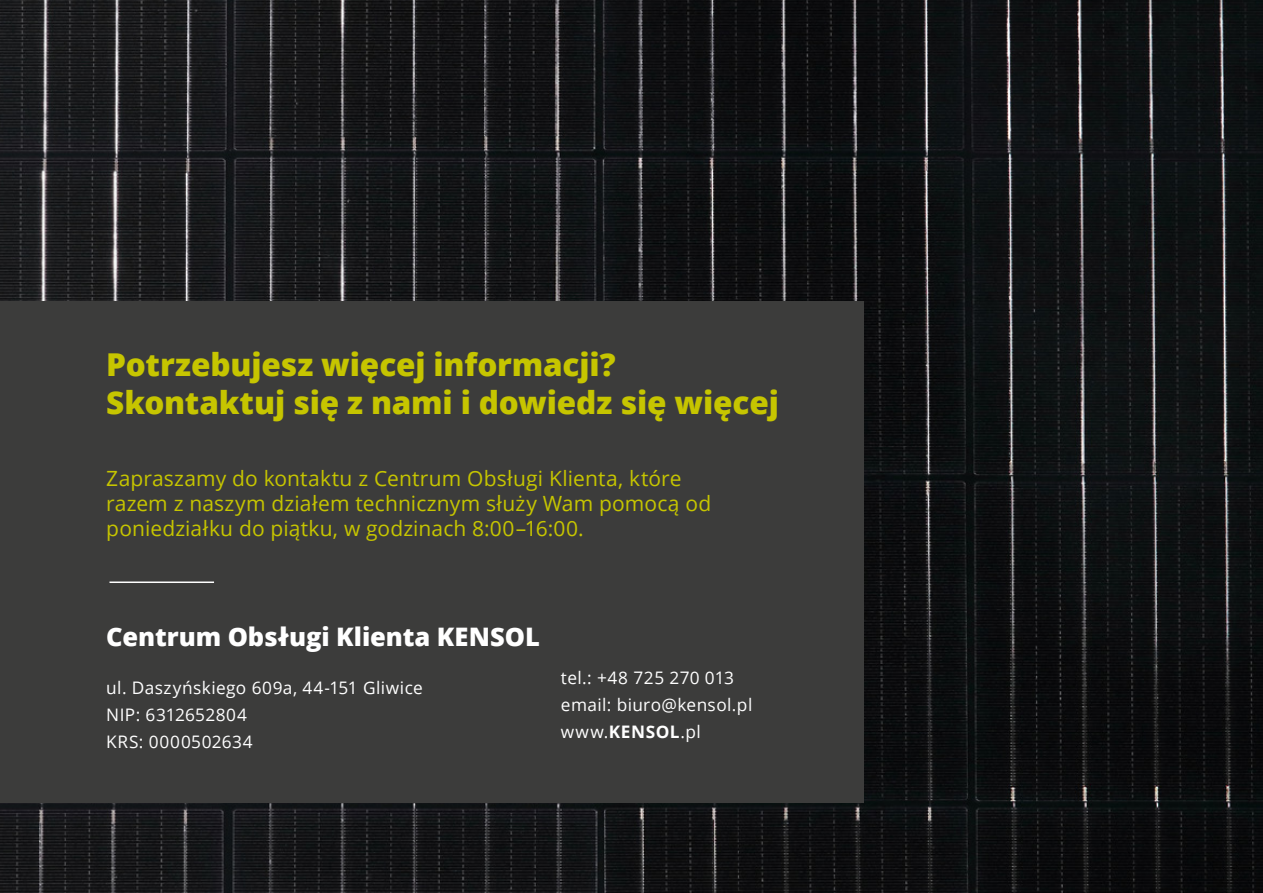
<style>
.page{position:relative;width:1263px;height:893px;background:#fff}
.page>*{position:absolute;margin:0;border:0;box-sizing:border-box;transform-origin:0 0}
.t1{font:800 31.5px/37.8px "Open Sans";letter-spacing:-.005em;color:#c6c500}
.t2{font:800 25.5px "Open Sans";color:#fff}
.t3{font:21px/25.2px "Open Sans";letter-spacing:.005em;color:#c6c500}
.t4{font:17.25px/27px "Open Sans";letter-spacing:.025em;color:#fff}
.s1{font-weight:700}
</style>
<div class="page">
<img style="left:0;top:0;width:1263px;height:893px">
<div style="left:0;top:301px;width:863px;height:502px;background:#3c3c3b"></div>
<hr style="left:109px;top:581px;width:105px;height:2px;background:#fff">
<h1 class="t1" style="left:106px;top:344px;width:674px">Potrzebujesz więcej informacji?<br>Skontaktuj się z nami i dowiedz się więcej</h1>
<p class="t3" style="left:106px;top:465px;width:606px">Zapraszamy do kontaktu z Centrum Obsługi Klienta, które razem z naszym działem technicznym służy Wam pomocą od poniedziałku do piątku, w godzinach 8:00–16:00.</p>
<p class="t2" style="left:106px;top:617px;width:435px">Centrum Obsługi Klienta KENSOL</p>
<p class="t4" style="left:106px;top:674px;width:318px">ul. Daszyńskiego 609a, 44-151 Gliwice<br>NIP: 6312652804<br>KRS: 0000502634</p>
<p class="t4" style="left:561px;top:664px;width:193px">tel.: +48 725 270 013 email: biuro@kensol.pl www.<span class="s1">KENSOL</span>.pl</p>
</div>
